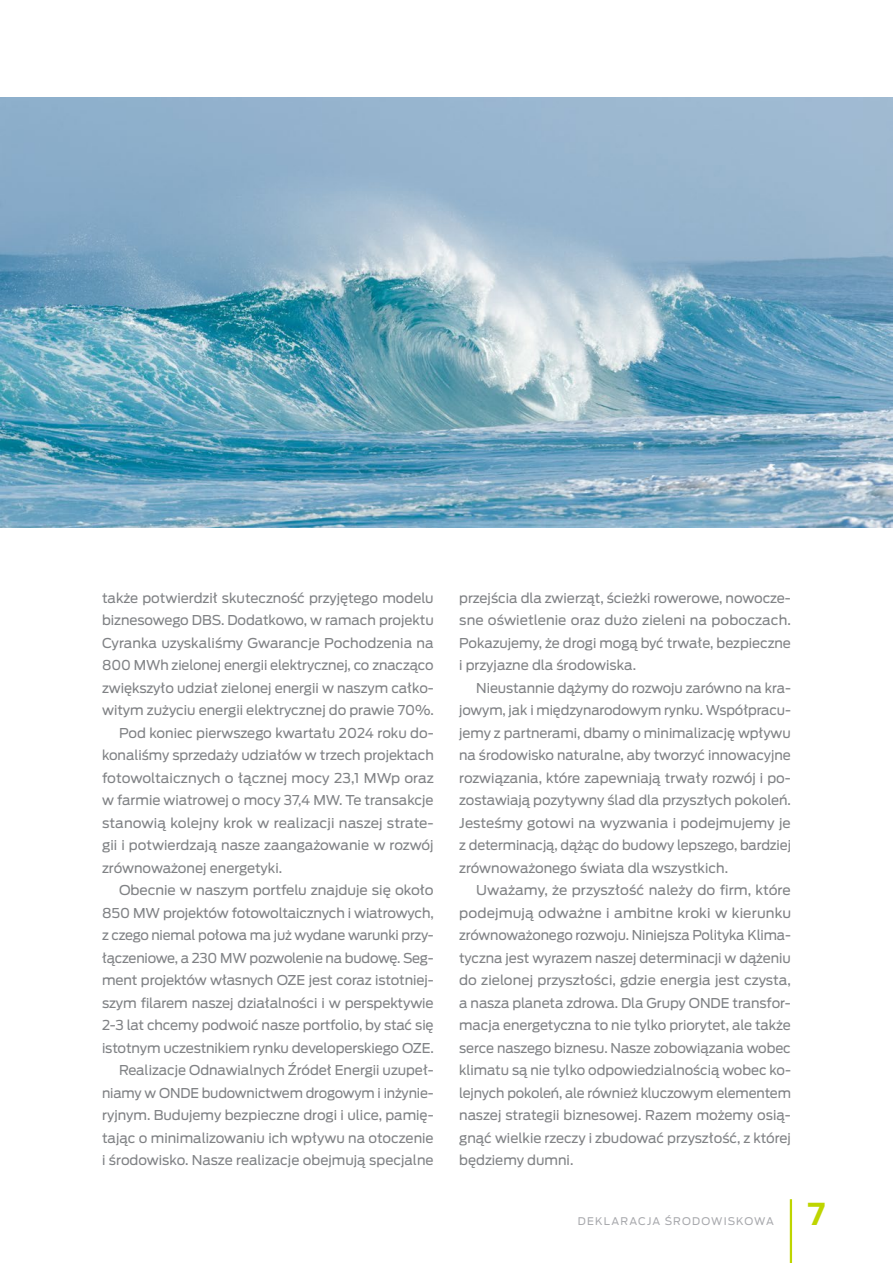
<style>
.page{position:relative;width:893px;height:1263px;background:#fff}
.page>*{position:absolute;margin:0;border:0;box-sizing:border-box;transform-origin:0 0}
.t1{font:700 30px "Ford Antenna";color:#bed500}
.tekst{font:13.5px/22.5px "Ford Antenna";letter-spacing:-.005em;color:#808285;text-align:justify}
.t2{font:10.5px "Ford Antenna";letter-spacing:.105em;color:#a8a9ad}
</style>
<div class="page">
<img style="left:0;top:98px;width:893px;height:429px">
<hr style="left:790px;top:1199px;width:2px;height:64px;background:#bed500">
<p class="tekst" style="left:102px;top:585px;width:333px">także potwierdził skuteczność przyjętego modelu biznesowego DBS. Dodatkowo, w ramach projektu Cyranka uzyskaliśmy Gwarancje Pochodzenia na 800 MWh zielonej energii elektrycznej, co znacząco zwiększyło udział zielonej energii w naszym całko&shy;witym zużyciu energii elektrycznej do prawie 70%.</p>
<p class="tekst" style="left:102px;top:720px;width:333px;text-indent:17px">Pod koniec pierwszego kwartału 2024 roku do&shy;konaliśmy sprzedaży udziałów w trzech projektach fotowoltaicznych o łącznej mocy 23,1 MWp oraz w farmie wiatrowej o mocy 37,4 MW. Te transakcje stanowią kolejny krok w realizacji naszej strate&shy;gii i potwierdzają nasze zaangażowanie w rozwój zrównoważonej energetyki.</p>
<p class="tekst" style="left:102px;top:877px;width:333px;text-indent:17px">Obecnie w naszym portfelu znajduje się około 850 MW projektów fotowoltaicznych i wiatrowych, z czego niemal połowa ma już wydane warunki przy&shy;łączeniowe, a 230 MW pozwolenie na budowę. Seg&shy;ment projektów własnych OZE jest coraz istotniej&shy;szym filarem naszej działalności i w perspektywie 2-3 lat chcemy podwoić nasze portfolio, by stać się istotnym uczestnikiem rynku developerskiego OZE.</p>
<p class="tekst" style="left:102px;top:1057px;width:333px;text-indent:17px">Realizacje Odnawialnych Źródeł Energii uzupeł&shy;niamy w ONDE budownictwem drogowym i inżynie&shy;ryjnym. Budujemy bezpieczne drogi i ulice, pamię&shy;tając o minimalizowaniu ich wpływu na otoczenie i środowisko. Nasze realizacje obejmują specjalne</p>
<p class="tekst" style="left:459px;top:585px;width:333px">przejścia dla zwierząt, ścieżki rowerowe, nowocze&shy;sne oświetlenie oraz dużo zieleni na poboczach.<br>Pokazujemy, że drogi mogą być trwałe, bezpieczne i przyjazne dla środowiska.</p>
<p class="tekst" style="left:459px;top:675px;width:333px;text-indent:17px">Nieustannie dążymy do rozwoju zarówno na kra&shy;jowym, jak i międzynarodowym rynku. Współpracu&shy;jemy z partnerami, dbamy o minimalizację wpływu na środowisko naturalne, aby tworzyć innowacyjne rozwiązania, które zapewniają trwały rozwój i po&shy;zostawiają pozytywny ślad dla przyszłych pokoleń.<br>Jesteśmy gotowi na wyzwania i podejmujemy je z determinacją, dążąc do budowy lepszego, bardziej zrównoważonego świata dla wszystkich.</p>
<p class="tekst" style="left:459px;top:877px;width:333px;text-indent:17px">Uważamy, że przyszłość należy do firm, które podejmują odważne i ambitne kroki w kierunku zrównoważonego rozwoju. Niniejsza Polityka Klima&shy;tyczna jest wyrazem naszej determinacji w dążeniu do zielonej przyszłości, gdzie energia jest czysta, a nasza planeta zdrowa. Dla Grupy ONDE transfor&shy;macja energetyczna to nie tylko priorytet, ale także serce naszego biznesu. Nasze zobowiązania wobec klimatu są nie tylko odpowiedzialnością wobec ko&shy;lejnych pokoleń, ale również kluczowym elementem naszej strategii biznesowej. Razem możemy osią&shy;gnąć wielkie rzeczy i zbudować przyszłość, z której będziemy dumni.</p>
<p class="t2" style="left:578px;top:1212px;width:197px">DEKLARACJA ŚRODOWISKOWA</p>
<h1 class="t1" style="left:808px;top:1187px;width:19px">7</h1>
</div>
